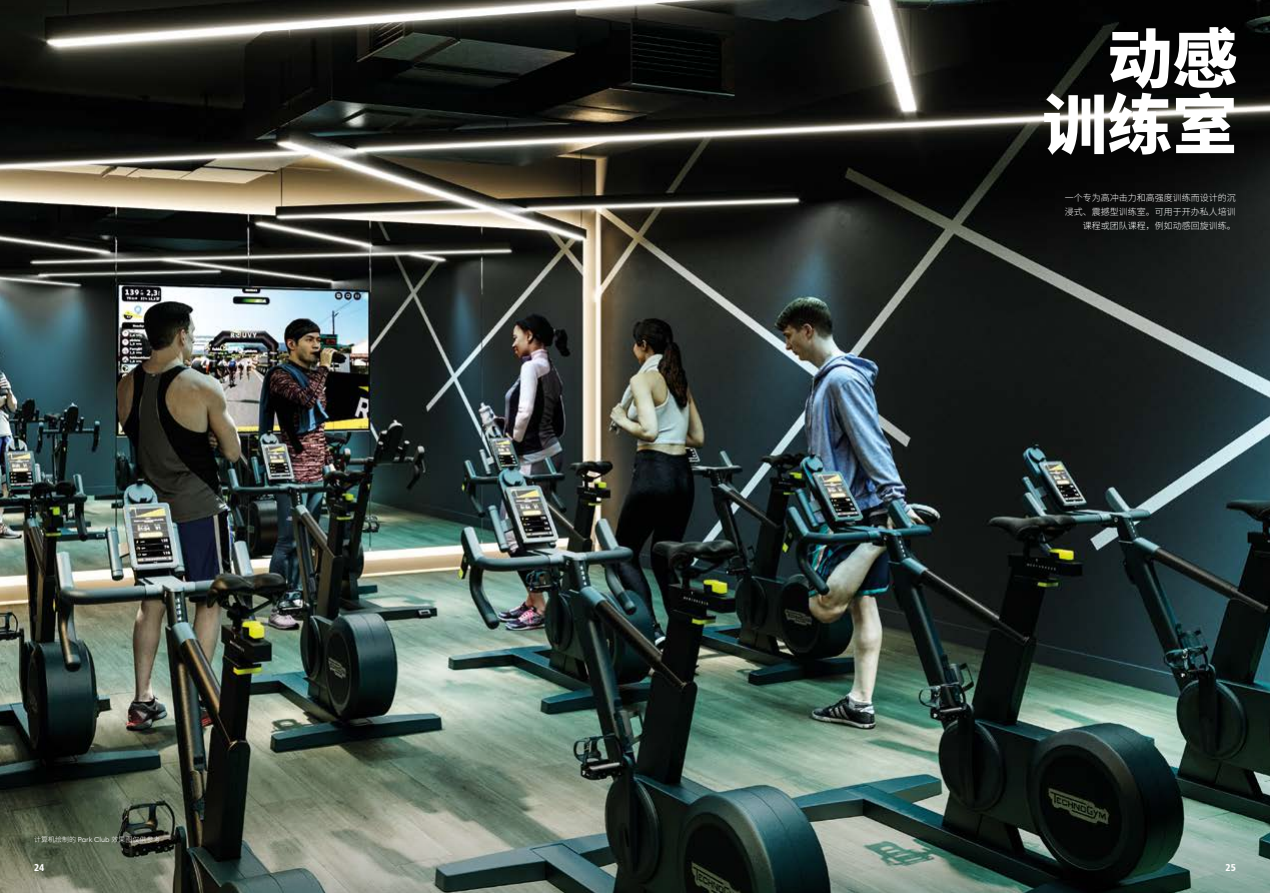
<style>
.page{position:relative;width:1270px;height:893px;background:#fff}
.page>*{position:absolute;margin:0;border:0;box-sizing:border-box;transform-origin:0 0}
.t1{font:900 65px/66px "Noto Sans CJ Ksc";color:#fff;text-align:right}
.t2{font:10px "Humanist 777 BT Black Condensed B";color:#fff}
.t3{font:300 9px/14px "Noto Sans CJ Ksc";color:#fff;text-align:right}
.t4{font:300 7px "Noto Sans CJ Ksc";color:#fff}
.s1{font-family:"Euclid Circular B"}
</style>
<div class="page">
<img style="left:0;top:0;width:1270px;height:661px">
<img style="left:0;top:661px;width:1270px;height:232px">
<h1 class="t1" style="left:1042px;top:27px;width:196px">动感训练室</h1>
<p class="t3" style="left:1065px;top:191px;width:172px">一个专为高冲击力和高强度训练而设计的沉浸式、震撼型训练室。可用于开办私人培训课程或团队课程，例如动感回旋训练。</p>
<p class="t4" style="left:34px;top:835px;width:128px">计算机绘制的 <span class="s1">Park Club</span> 效果图仅供参考</p>
<p class="t2" style="left:34px;top:861px;width:12px">24</p>
<p class="t2" style="left:1225px;top:861px;width:12px">25</p>
</div>
